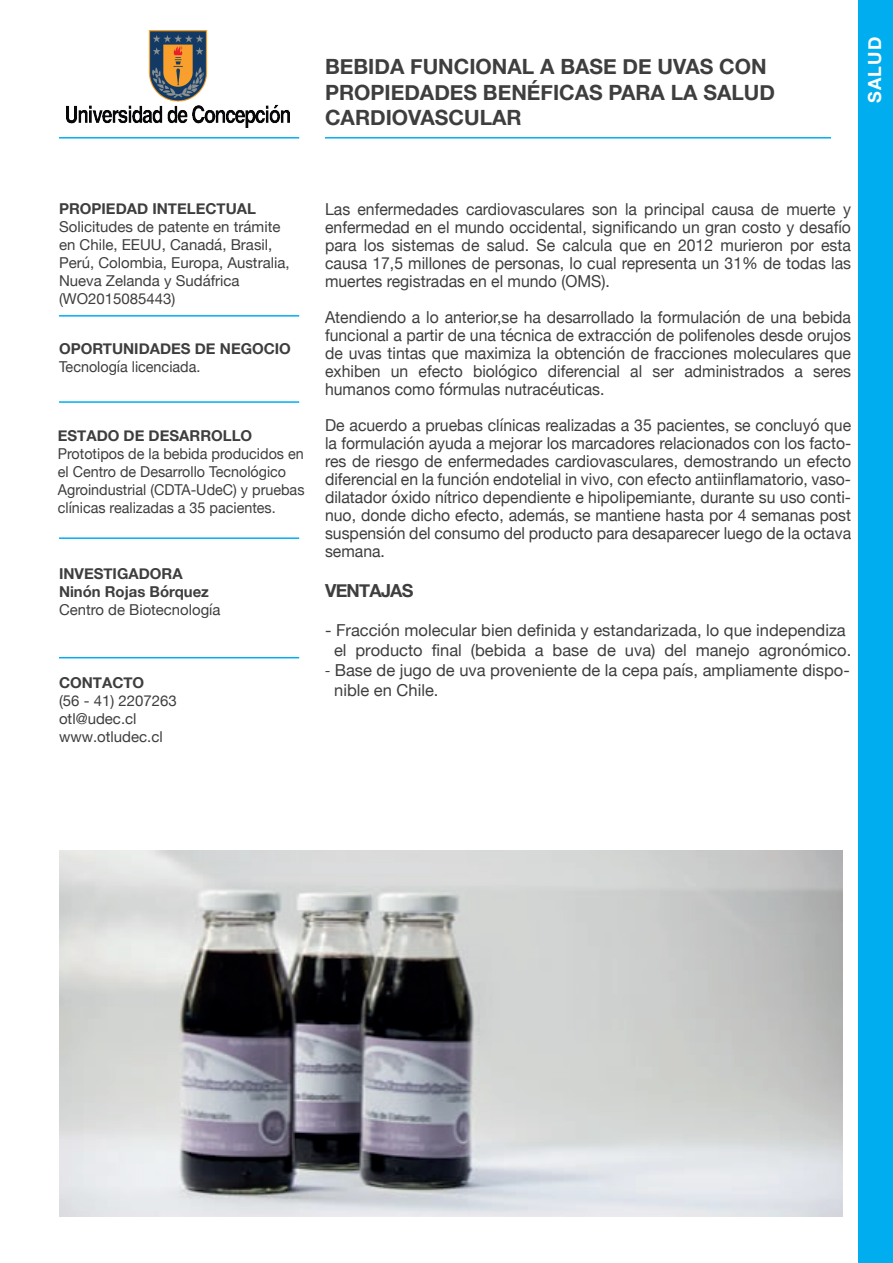
<style>
.page{position:relative;width:893px;height:1263px;background:#fff}
.page>*{position:absolute;margin:0;border:0;box-sizing:border-box;transform-origin:0 0}
.t1{font:700 21px/25.2px "Helvetica Neue";color:#3e3e3f}
.t2{font:700 18px "Helvetica Neue";letter-spacing:-.04em;color:#3e3e3f}
.t3{font:700 18px "Helvetica Neue";color:#fff}
.t4{font:16.5px/18px "Helvetica Neue";color:#3e3e3f;text-align:justify;scale:.96 1}
.t5{font:16.5px/19.8px "Helvetica Neue";color:#3e3e3f;text-align:center}
.t6{font:15px/18px "Helvetica Neue";color:#3e3e3f}
.t7{font:15px/18px "Helvetica Neue";color:#3e3e3f;scale:.96 1}
.t8{font:700 15px/18px "Helvetica Neue";color:#3e3e3f}
.s1{font-family:"Myriad Pro"}
</style>
<div class="page">
<hr style="left:325px;top:137px;width:506px;height:2px;background:#00aeef">
<hr style="left:59px;top:137px;width:240px;height:2px;background:#00aeef">
<hr style="left:59px;top:537px;width:240px;height:2px;background:#00aeef">
<hr style="left:59px;top:315px;width:240px;height:2px;background:#00aeef">
<hr style="left:59px;top:657px;width:240px;height:1px;background:#00aeef">
<div style="left:859px;top:0;width:34px;height:1263px;background:#00aeef"></div>
<img style="left:67px;top:30px;width:223px;height:98px">
<img style="left:59px;top:851px;width:783px;height:366px">
<hr style="left:59px;top:401px;width:240px;height:2px;background:#00aeef">
<p class="t1" style="left:325px;top:55px;width:452px">BEBIDA FUNCIONAL A BASE DE UVAS CON<br>PROPIEDADES BENÉFICAS PARA LA SALUD<br>CARDIOVASCULAR</p>
<p class="t3" style="left:861px;top:103px;width:68px;rotate:-90deg">SALUD</p>
<p class="t8" style="left:59px;top:200px;width:198px">PROPIEDAD INTELECTUAL</p>
<p class="t6" style="left:59px;top:219px;width:232px">Solicitudes de patente en trámite en Chile, EEUU, Canadá, Brasil,<br>Perú, Colombia, Europa, Australia,<br>Nueva Zelanda y Sudáfrica (WO2015085443)</p>
<p class="t8" style="left:59px;top:340px;width:233px">OPORTUNIDADES DE NEGOCIO</p>
<p class="t7" style="left:59px;top:358px;width:149px">Tecnología licenciada.</p>
<p class="t8" style="left:58px;top:427px;width:196px">ESTADO DE DESARROLLO</p>
<p class="t7" style="left:58px;top:445px;width:258px">Prototipos de la bebida producidos en el Centro de Desarrollo Tecnológico Agroindustrial (CDTA-UdeC) y pruebas clínicas realizadas a 35 pacientes.</p>
<p class="t8" style="left:59px;top:565px;width:151px">INVESTIGADORA<br>Ninón Rojas Bórquez</p>
<p class="t6" style="left:59px;top:601px;width:163px">Centro de Biotecnología</p>
<p class="t8" style="left:59px;top:674px;width:87px">CONTACTO</p>
<p class="t6" style="left:59px;top:692px;width:119px">(56 - 41) 2207263 otl@udec.cl www.otludec.cl</p>
<p class="t4" style="left:325px;top:201px;width:549px">Las enfermedades cardiovasculares son la principal causa de muerte y enfermedad en el mundo occidental, significando un gran costo y desafío para los sistemas de salud. Se calcula que en 2012 murieron por esta causa 17,5 millones de personas, lo cual representa un 31% de todas las muertes registradas en el mundo (OMS).</p>
<p class="t4" style="left:325px;top:309px;width:549px">Atendiendo a lo anterior,se ha desarrollado la formulación de una bebida funcional a partir de una técnica de extracción de polifenoles desde orujos de uvas tintas que maximiza la obtención de fracciones moleculares que exhiben un efecto biológico diferencial al ser administrados a seres humanos como fórmulas nutracéuticas.</p>
<p class="t4" style="left:325px;top:417px;width:550px">De acuerdo a pruebas clínicas realizadas a 35 pacientes, se concluyó que la formulación ayuda a mejorar los marcadores relacionados con los facto&shy;res de riesgo de enfermedades cardiovasculares, demostrando un efecto diferencial en la función endotelial in vivo, con efecto antiinflamatorio, vaso&shy;dilatador óxido nítrico dependiente e hipolipemiante, durante su uso conti&shy;nuo, donde dicho efecto, además, se mantiene hasta por 4 semanas post suspensión del consumo del producto para desaparecer luego de la octava semana.</p>
<p class="t2" style="left:325px;top:576px;width:90px">VENTAJAS</p>
<p class="t5" style="left:325px;top:621px;width:528px">- Fracción molecular bien definida y estandarizada, lo que independiza el producto final (bebida a base de uva) del manejo agronómico.</p>
<p class="t5" style="left:334px;top:661px;width:517px;text-align:left;text-indent:-9px"><span class="s1">-</span> Base de jugo de uva proveniente de la cepa país, ampliamente dispo&shy;nible en Chile.</p>
</div>
